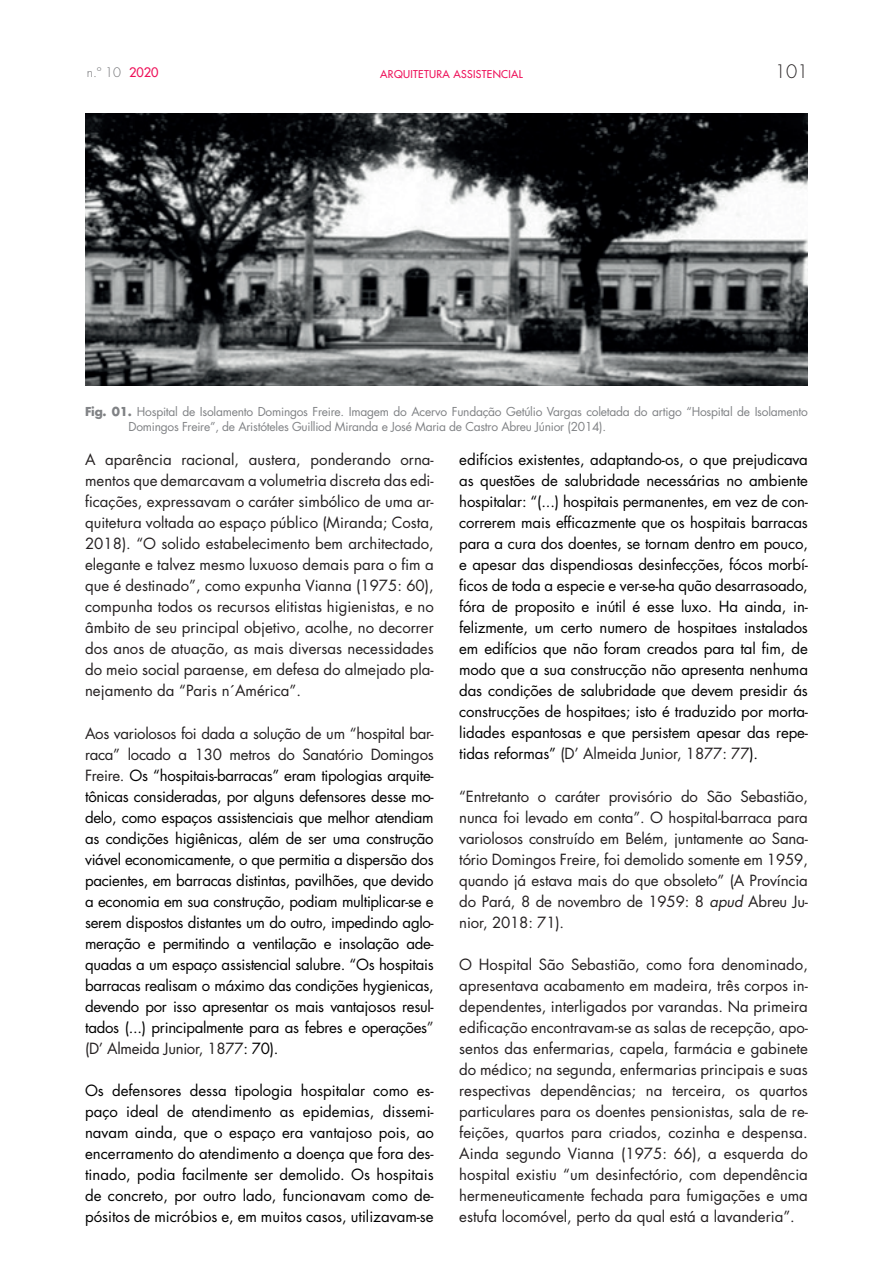
<style>
.page{position:relative;width:893px;height:1263px;background:#fff}
.page>*{position:absolute;margin:0;border:0;box-sizing:border-box;transform-origin:0 0}
.t1{font:300 18px "Futura Std";color:#231f20}
.t2{font:15px/21px "Futura Std";letter-spacing:-.01em;color:#000001;text-align:justify}
.t3{font:15px/21px "Futura Std";color:#231f20;text-align:justify}
.t4{font:300 12.75px "Futura Std";color:#6c6d70}
.t5{font:12px/15px "Futura Std";letter-spacing:-.02em;color:#808285}
.t6{font:500 10.5px "Futura Std";letter-spacing:.03em;color:#ee1059}
.s1{font-weight:500;color:#ee1059}
.s2{font-weight:700}
.s3{color:#231f20}
.s4{font-style:italic}
</style>
<div class="page">
<img style="left:85px;top:114px;width:723px;height:271px">
<p class="t4" style="left:87px;top:64px;width:73px">n.º 10 <span class="s1">2020</span></p>
<p class="t6" style="left:380px;top:67px;width:144px">ARQUITETURA ASSISTENCIAL</p>
<p class="t1" style="left:775px;top:60px;width:35px">101</p>
<p class="t5" style="left:129px;top:404px;width:681px;text-indent:-44px"><span class="s2">Fig. 01.</span> Hospital de Isolamento Domingos Freire. Imagem do Acervo Fundação Getúlio Vargas coletada do artigo “Hospital de Isolamento<br>Domingos Freire”, de Aristóteles Guilliod Miranda e José Maria de Castro Abreu Júnior (2014).</p>
<p class="t3" style="left:85px;top:449px;width:350px">A aparência racional, austera, ponderando orna&shy;mentos que demarcavam a volumetria discreta das edi&shy;ficações, expressavam o caráter simbólico de uma ar&shy;quitetura voltada ao espaço público (Miranda; Costa, 2018). “O solido estabelecimento bem architectado, elegante e talvez mesmo luxuoso demais para o fim a que é destinado”, como expunha Vianna (1975: 60), compunha todos os recursos elitistas higienistas, e no âmbito de seu principal objetivo, acolhe, no decorrer dos anos de atuação, as mais diversas necessidades do meio social paraense, em defesa do almejado pla&shy;nejamento da “Paris n´América”.</p>
<p class="t2" style="left:85px;top:723px;width:350px"><span class="s3">Aos variolosos foi dada a solução de um “hospital bar&shy;raca” locado a 130 metros do Sanatório Domingos Freire.</span> Os “hospitais-barracas” eram tipologias arquite&shy;tônicas consideradas, por alguns defensores desse mo&shy;delo, como espaços assistenciais que melhor atendiam as condições higiênicas, além de ser uma construção viável economicamente, o que permitia a dispersão dos pacientes, em barracas distintas, pavilhões, que devido a economia em sua construção, podiam multiplicar-se e serem dispostos distantes um do outro, impedindo aglo&shy;meração e permitindo a ventilação e insolação ade&shy;quadas a um espaço assistencial salubre. “Os hospitais barracas realisam o máximo das condições hygienicas, devendo por isso apresentar os mais vantajosos resul&shy;tados (...) principalmente para as febres e operações<span class="s3">” (D’ Almeida Junior, 1877</span>: 70).</p>
<p class="t2" style="left:85px;top:1080px;width:350px">Os defensores dessa tipologia hospitalar como es&shy;paço ideal de atendimento as epidemias, dissemi&shy;navam ainda, que o espaço era vantajoso pois, ao encerramento do atendimento a doença que fora des&shy;tinado, podia facilmente ser demolido. Os hospitais de concreto, por outro lado, funcionavam como de&shy;pósitos de micróbios e, em muitos casos, utilizavam-se</p>
<p class="t2" style="left:459px;top:449px;width:350px">edifícios existentes, adaptando-os, o que prejudicava as questões de salubridade necessárias no ambiente hospitalar: “(...) hospitais permanentes, em vez de con&shy;correrem mais efficazmente que os hospitais barracas para a cura dos doentes, se tornam dentro em pouco, e apesar das dispendiosas desinfecções, fócos morbí&shy;ficos de toda a especie e ver-se-ha quão desarrasoado, fóra de proposito e inútil é esse luxo. Ha ainda, in&shy;felizmente, um certo numero de hospitaes instalados em edifícios que não foram creados para tal fim, de modo que a sua construcção não apresenta nenhuma das condições de salubridade que devem presidir ás construcções de hospitaes; isto é traduzido por morta&shy;lidades espantosas e que persistem apesar das repe&shy;tidas reformas” <span class="s3">(D’ Almeida Junior, 1877: 77</span>).</p>
<p class="t3" style="left:459px;top:786px;width:350px">“Entretanto o caráter provisório do São Sebastião, nunca foi levado em conta”. O hospital-barraca para variolosos construído em Belém, juntamente ao Sana&shy;tório Domingos Freire, foi demolido somente em 1959, quando já estava mais do que obsoleto” (A Província do Pará, 8 de novembro de 1959: 8 <span class="s4">apud</span> Abreu Ju&shy;nior, 2018: 71).</p>
<p class="t3" style="left:459px;top:954px;width:350px">O Hospital São Sebastião, como fora denominado, apresentava acabamento em madeira, três corpos in&shy;dependentes, interligados por varandas. Na primeira edificação encontravam-se as salas de recepção, apo&shy;sentos das enfermarias, capela, farmácia e gabinete do médico; na segunda, enfermarias principais e suas respectivas dependências; na terceira, os quartos particulares para os doentes pensionistas, sala de re&shy;feições, quartos para criados, cozinha e despensa.<br>Ainda segundo Vianna (1975: 66), a esquerda do hospital existiu “um desinfectório, com dependência hermeneuticamente fechada para fumigações e uma estufa locomóvel, perto da qual está a lavanderia”.</p>
</div>
